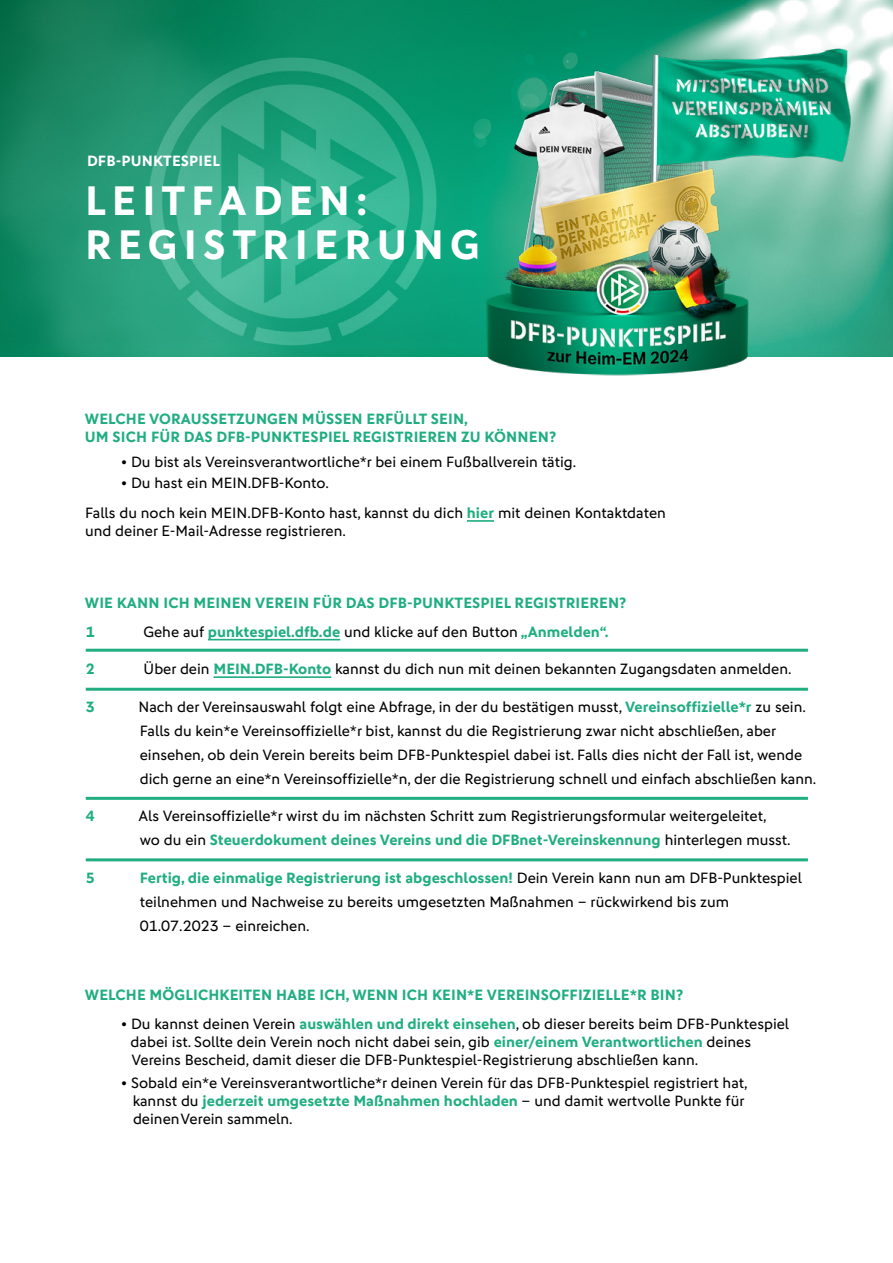
<style>
.page{position:relative;width:893px;height:1263px;background:#fff}
.page>*{position:absolute;margin:0;border:0;box-sizing:border-box;transform-origin:0 0}
.t1{font:700 41.55px/44.2px "DFB Sans";letter-spacing:.145em;color:#fff}
.t2{font:15px/24px "DFB Sans";color:#000}
.t3{font:700 15px/18px "DFB Sans";letter-spacing:.01em;color:#20ae80}
.t4{font:700 15px "DFB Sans";letter-spacing:.01em;color:#fff}
.s1{font-weight:700;color:#20ae80}
.s2{font-weight:400;color:#000}
</style>
<div class="page">
<img style="left:0;top:0;width:893px;height:356px">
<img style="left:403px;top:20px;width:490px;height:356px">
<hr style="left:208px;top:639px;width:132px;height:1px;background:#20ae80">
<hr style="left:214px;top:676px;width:117px;height:2px;background:#20ae80">
<hr style="left:86px;top:649px;width:722px;height:3px;background:#20ae80">
<hr style="left:86px;top:797px;width:722px;height:3px;background:#20ae80">
<hr style="left:86px;top:858px;width:722px;height:3px;background:#20ae80">
<hr style="left:86px;top:688px;width:722px;height:3px;background:#20ae80">
<hr style="left:467px;top:520px;width:27px;height:2px;background:#20ae80">
<p class="t4" style="left:87px;top:151px;width:134px">DFB-PUNKTESPIEL</p>
<h1 class="t1" style="left:85px;top:178px;width:396px">LEITFADEN:<br>REGISTRIERUNG</h1>
<p class="t3" style="left:85px;top:410px;width:473px">WELCHE VORAUSSETZUNGEN MÜSSEN ERFÜLLT SEIN,<br>UM SICH FÜR DAS DFB-PUNKTESPIEL REGISTRIEREN ZU KÖNNEN?</p>
<p class="t2" style="left:121px;top:450px;width:456px">• Du bist als Vereinsverantwortliche*r bei einem Fußballverein tätig.</p>
<p class="t2" style="left:85px;top:468px;width:582px;line-height:30px;text-indent:36px">• Du hast ein MEIN.DFB-Konto.<br>Falls du noch kein MEIN.DFB-Konto hast, kannst du dich <span class="s1">hier</span> mit deinen Kontaktdaten</p>
<p class="t2" style="left:85px;top:519px;width:262px">und deiner E-Mail-Adresse registrieren.</p>
<p class="t3" style="left:85px;top:588px;width:543px;line-height:29px">WIE KANN ICH MEINEN VEREIN FÜR DAS DFB-PUNKTESPIEL REGISTRIEREN?<br>1</p>
<p class="t3" style="left:143px;top:623px;width:467px"><span class="s2">Gehe auf</span> punktespiel.dfb.de <span class="s2">und klicke auf den Button</span> „Anmelden“.</p>
<p class="t3" style="left:86px;top:660px;width:10px">2</p>
<p class="t2" style="left:144px;top:657px;width:649px">Über dein <span class="s1">MEIN.DFB-Konto</span> kannst du dich nun mit deinen bekannten Zugangsdaten anmelden.</p>
<p class="t3" style="left:86px;top:698px;width:10px">3</p>
<p class="t2" style="left:139px;top:695px;width:679px">Nach der Vereinsauswahl folgt eine Abfrage, in der du bestätigen musst, <span class="s1">Vereinsoffizielle*r</span> zu sein.<br>Falls du kein*e Vereinsoffizielle*r bist, kannst du die Registrierung zwar nicht abschließen, aber einsehen, ob dein Verein bereits beim DFB-Punktespiel dabei ist. Falls dies nicht der Fall ist, wende dich gerne an eine*n Vereinsoffizielle*n, der die Registrierung schnell und einfach abschließen kann.</p>
<p class="t3" style="left:86px;top:807px;width:10px">4</p>
<p class="t2" style="left:139px;top:804px;width:654px">Als Vereinsoffizielle*r wirst du im nächsten Schritt zum Registrierungsformular weitergeleitet,<br>wo du ein <span class="s1">Steuerdokument deines Vereins und die DFBnet-Vereinskennung</span> hinterlegen musst.</p>
<p class="t3" style="left:86px;top:869px;width:10px">5</p>
<p class="t2" style="left:140px;top:866px;width:664px"><span class="s1">Fertig, die einmalige Registrierung ist abgeschlossen!</span> Dein Verein kann nun am DFB-Punktespiel teilnehmen und Nachweise zu bereits umgesetzten Maßnahmen – rückwirkend bis zum<br>01.07.2023 – einreichen.</p>
<p class="t3" style="left:85px;top:986px;width:600px">WELCHE MÖGLICHKEITEN HABE ICH, WENN ICH KEIN*E VEREINSOFFIZIELLE*R BIN?</p>
<p class="t2" style="left:131px;top:1015px;width:660px;line-height:18px;text-indent:-9px">• Du kannst deinen Verein <span class="s1">auswählen und direkt einsehen</span>, ob dieser bereits beim DFB-Punktespiel dabei ist. Sollte dein Verein noch nicht dabei sein, gib <span class="s1">einer/einem Verantwortlichen</span> deines<br>Vereins Bescheid, damit dieser die DFB-Punktespiel-Registrierung abschließen kann.</p>
<p class="t2" style="left:133px;top:1074px;width:617px;line-height:18px;text-indent:-11px">• Sobald ein*e Vereinsverantwortliche*r deinen Verein für das DFB-Punktespiel registriert hat, kannst du <span class="s1">jederzeit umgesetzte Maßnahmen hochladen</span> – und damit wertvolle Punkte für deinen Verein sammeln.</p>
</div>
